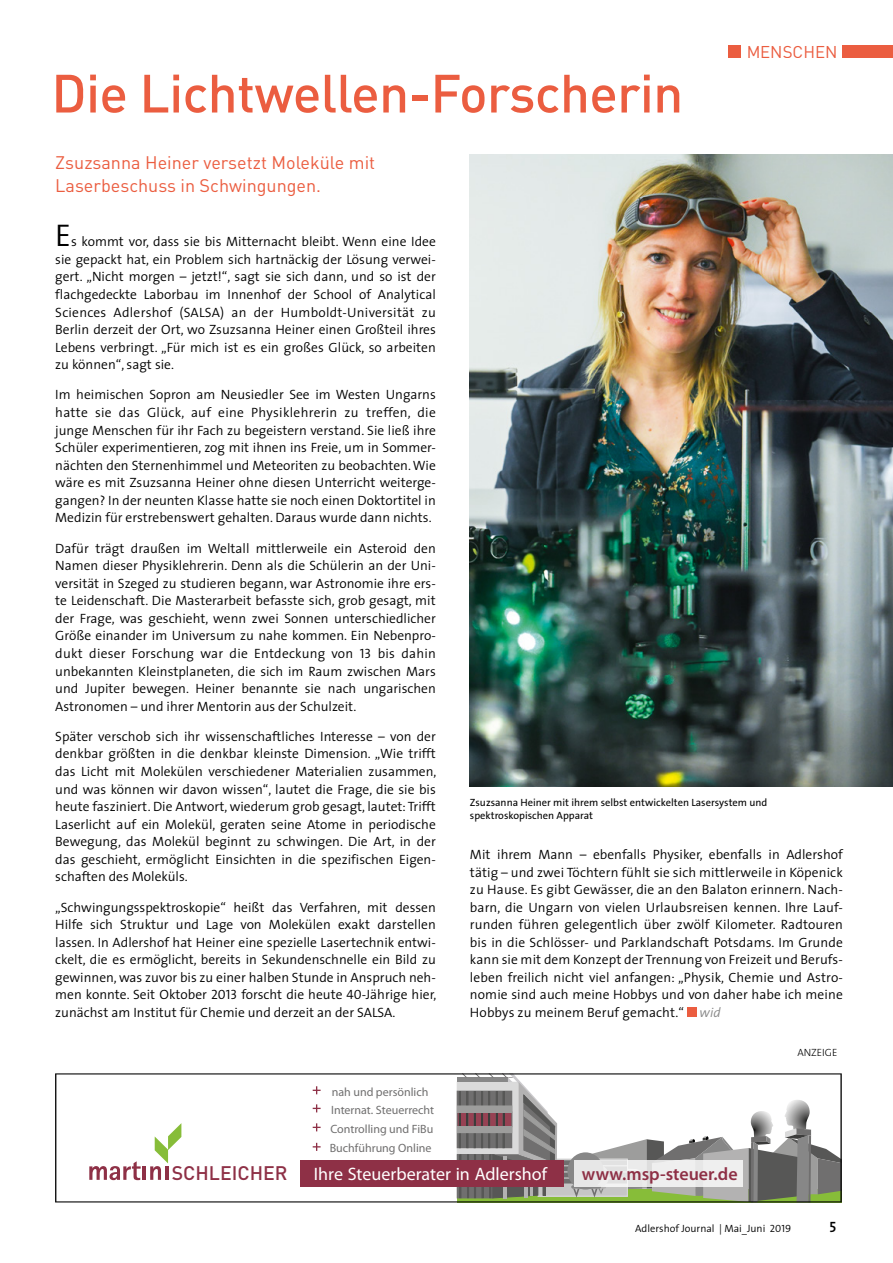
<style>
.page{position:relative;width:893px;height:1263px;background:#fff}
.page>*{position:absolute;margin:0;border:0;box-sizing:border-box;transform-origin:0 0}
.t1{font:500 52.95px "DIN";letter-spacing:-.01em;color:#eb5d40}
.t2{font:300 31.5px "The Sans";color:#000}
.t3{font:500 19.35px "DINOT";color:#8e3046}
.t4{font:18px/22.5px "DIN";color:#eb5d40}
.t5{font:18px "Myriad Pro";color:#fff}
.t6{font:600 18px "Myriad Pro";color:#8e3046}
.t7{font:16.8px "DIN";color:#eb5d40}
.t8{font:15px "The Mix Semi Bold Caps";color:#000}
.t9{font:300 13.5px/17.5px "The Sans";color:#000;text-align:justify}
.t10{font:12px/18.9px "Myriad Pro";color:#706f6f}
.t11{font:10.5px/13.5px "The Sans B5 Plain";color:#000}
.t12{font:300 10.5px "The Sans";color:#000}
.t13{font:300 10.5px "The Sans B3";color:#000}
.s1{font-family:"The Sans Semi Light Caps";font-weight:400}
.s2{font-style:italic;color:#878787}
</style>
<div class="page">
<div style="left:729px;top:45px;width:12px;height:13px;background:#eb5d40"></div>
<div style="left:843px;top:45px;width:50px;height:13px;background:#eb5d40"></div>
<img style="left:470px;top:155px;width:423px;height:632px">
<div style="left:687px;top:1008px;width:9px;height:9px;background:#eb5d40"></div>
<svg style="left:55px;top:1073px;width:787px;height:129px"></svg>
<svg style="left:313px;top:1086px;width:8px;height:8px"></svg>
<svg style="left:313px;top:1104px;width:8px;height:8px"></svg>
<svg style="left:313px;top:1123px;width:8px;height:8px"></svg>
<svg style="left:313px;top:1143px;width:8px;height:8px"></svg>
<svg style="left:89px;top:1161px;width:52px;height:19px"></svg>
<hr style="left:143px;top:1166px;width:3px;height:14px;background:#8e3046">
<svg style="left:150px;top:1123px;width:31px;height:57px"></svg>
<hr style="left:165px;top:1166px;width:3px;height:14px;background:#8e3046">
<div style="left:574px;top:1160px;width:169px;height:27px;background:linear-gradient(to right,#e6e6e6,#f0f0f0)"></div>
<div style="left:301px;top:1160px;width:263px;height:27px;background:#8e3046"></div>
<h1 class="t1" style="left:51px;top:60px;width:633px">Die Lichtwellen-Forscherin</h1>
<h3 class="t4" style="left:55px;top:151px;width:321px">Zsuzsanna Heiner versetzt Moleküle mit<br>Laserbeschuss in Schwingungen.</h3>
<p class="t7" style="left:746px;top:41px;width:93px">MENSCHEN</p>
<h2 class="t2" style="left:55px;top:210px;width:17px">E</h2>
<p class="t9" style="left:55px;top:233px;width:382px;text-indent:16px">s kommt vor, dass sie bis Mitternacht bleibt. Wenn eine Idee sie gepackt hat, ein Problem sich hartnäckig der Lösung verwei&shy;gert. „Nicht morgen – jetzt!“, sagt sie sich dann, und so ist der flachgedeckte Laborbau im Innenhof der School of Analytical Sciences Adlershof (SALSA) an der Humboldt-Universität zu Berlin derzeit der Ort, wo Zsuzsanna Heiner einen Großteil ihres Lebens verbringt. „Für mich ist es ein großes Glück, so arbeiten zu können“, sagt sie.</p>
<p class="t9" style="left:55px;top:386px;width:382px">Im heimischen Sopron am Neusiedler See im Westen Ungarns hatte sie das Glück, auf eine Physiklehrerin zu treffen, die junge Menschen für ihr Fach zu begeistern verstand. Sie ließ ihre Schüler experimentieren, zog mit ihnen ins Freie, um in Sommer&shy;nächten den Sternenhimmel und Meteoriten zu beobachten. Wie wäre es mit Zsuzsanna Heiner ohne diesen Unterricht weiterge&shy;gangen? In der neunten Klasse hatte sie noch einen Doktortitel in Medizin für erstrebenswert gehalten. Daraus wurde dann nichts.</p>
<p class="t9" style="left:55px;top:539px;width:382px">Dafür trägt draußen im Weltall mittlerweile ein Asteroid den Namen dieser Physiklehrerin. Denn als die Schülerin an der Uni&shy;versität in Szeged zu studieren begann, war Astronomie ihre ers&shy;te Leidenschaft. Die Masterarbeit befasste sich, grob gesagt, mit der Frage, was geschieht, wenn zwei Sonnen unterschiedlicher Größe einander im Universum zu nahe kommen. Ein Nebenpro&shy;dukt dieser Forschung war die Entdeckung von <span class="s1">13</span> bis dahin unbekannten Kleinstplaneten, die sich im Raum zwischen Mars und Jupiter bewegen. Heiner benannte sie nach ungarischen Astronomen – und ihrer Mentorin aus der Schulzeit.</p>
<p class="t9" style="left:55px;top:727px;width:383px">Später verschob sich ihr wissenschaftliches Interesse – von der denkbar größten in die denkbar kleinste Dimension. „Wie trifft das Licht mit Molekülen verschiedener Materialien zusammen, und was können wir davon wissen“, lautet die Frage, die sie bis heute fasziniert. Die Antwort, wiederum grob gesagt, lautet: Trifft Laserlicht auf ein Molekül, geraten seine Atome in periodische Bewegung, das Molekül beginnt zu schwingen. Die Art, in der das geschieht, ermöglicht Einsichten in die spezifischen Eigen&shy;schaften des Moleküls.</p>
<p class="t9" style="left:55px;top:898px;width:383px">„Schwingungsspektroskopie“ heißt das Verfahren, mit dessen Hilfe sich Struktur und Lage von Molekülen exakt darstellen lassen. In Adlershof hat Heiner eine spezielle Lasertechnik entwi&shy;ckelt, die es ermöglicht, bereits in Sekundenschnelle ein Bild zu gewinnen, was zuvor bis zu einer halben Stunde in Anspruch neh&shy;men konnte. Seit Oktober <span class="s1">2013</span> forscht die heute <span class="s1">40</span>-Jährige hier, zunächst am Institut für Chemie und derzeit an der SALSA.</p>
<p class="t10" style="left:330px;top:1082px;width:106px">nah und persönlich<br>Internat. Steuerrecht<br>Controlling und FiBu<br>Buchführung Online</p>
<p class="t11" style="left:470px;top:796px;width:299px">Zsuzsanna Heiner mit ihrem selbst entwickelten Lasersystem und spektroskopischen Apparat</p>
<p class="t9" style="left:470px;top:845px;width:374px">Mit ihrem Mann – ebenfalls Physiker, ebenfalls in Adlershof tätig – und zwei Töchtern fühlt sie sich mittlerweile in Köpenick zu Hause. Es gibt Gewässer, die an den Balaton erinnern. Nach&shy;barn, die Ungarn von vielen Urlaubsreisen kennen. Ihre Lauf&shy;runden führen gelegentlich über zwölf Kilometer. Radtouren bis in die Schlösser- und Parklandschaft Potsdams. Im Grunde kann sie mit dem Konzept der Trennung von Freizeit und Berufs&shy;leben freilich nicht viel anfangen: „Physik, Chemie und Astro&shy;nomie sind auch meine Hobbys und von daher habe ich meine Hobbys zu meinem Beruf gemacht.“ <span class="s2">wid</span></p>
<p class="t13" style="left:797px;top:1047px;width:42px">ANZEIGE</p>
<h3 class="t3" style="left:172px;top:1161px;width:117px">SCHLEICHER</h3>
<h3 class="t5" style="left:314px;top:1163px;width:235px">Ihre Steuerberater in Adlershof</h3>
<h3 class="t6" style="left:582px;top:1162px;width:157px">www.msp-steuer.de</h3>
<p class="t12" style="left:635px;top:1220px;width:157px">Adlershof Journal | Mai_Juni <span class="s1">2019</span></p>
<p class="t8" style="left:829px;top:1214px;width:8px">5</p>
</div>
